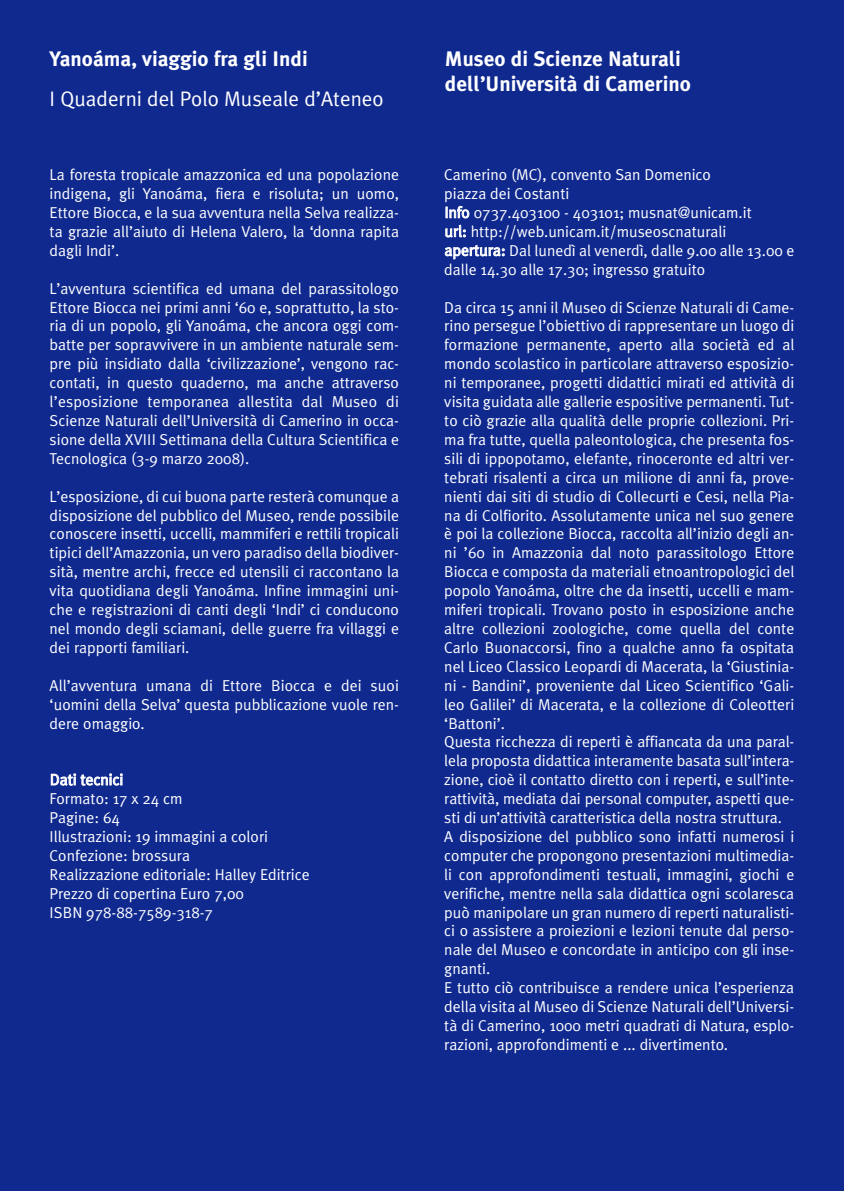
<style>
.page{position:relative;width:844px;height:1191px;background:#fff}
.page>*{position:absolute;margin:0;border:0;box-sizing:border-box;transform-origin:0 0}
.t1{font:700 21px/25.2px "Meta Plus";color:#fff}
.t2{font:21px "Meta Plus Normal";color:#fff}
.t3{font:15.75px/18.9px "Meta Plus Normal";color:#fff;text-align:justify}
</style>
<div class="page">
<div style="left:0;top:0;width:843px;height:1191px;background:#0f298f"></div>
<h1 class="t1" style="left:50px;top:49px;width:259px">Yanoáma, viaggio fra gli Indi</h1>
<h1 class="t2" style="left:50px;top:91px;width:335px">I Quaderni del Polo Museale d’Ateneo</h1>
<p class="t3" style="left:50px;top:167px;width:351px">La foresta tropicale amazzonica ed una popolazione indigena, gli Yanoáma, fiera e risoluta; un uomo, Ettore Biocca, e la sua avventura nella Selva realizza&shy;ta grazie all’aiuto di Helena Valero, la ‘donna rapita dagli Indi’.</p>
<p class="t3" style="left:50px;top:280px;width:351px">L’avventura scientifica ed umana del parassitologo Ettore Biocca nei primi anni ‘60 e, soprattutto, la sto&shy;ria di un popolo, gli Yanoáma, che ancora oggi com&shy;batte per sopravvivere in un ambiente naturale sem&shy;pre più insidiato dalla ‘civilizzazione’, vengono rac&shy;contati, in questo quaderno, ma anche attraverso l’esposizione temporanea allestita dal Museo di Scienze Naturali dell’Università di Camerino in occa&shy;sione della XVIII Settimana della Cultura Scientifica e Tecnologica (3-9 marzo 2008).</p>
<p class="t3" style="left:50px;top:488px;width:351px">L’esposizione, di cui buona parte resterà comunque a disposizione del pubblico del Museo, rende possibile conoscere insetti, uccelli, mammiferi e rettili tropicali tipici dell’Amazzonia, un vero paradiso della biodiver&shy;sità, mentre archi, frecce ed utensili ci raccontano la vita quotidiana degli Yanoáma. Infine immagini uni&shy;che e registrazioni di canti degli ‘Indi’ ci conducono nel mondo degli sciamani, delle guerre fra villaggi e dei rapporti familiari.</p>
<p class="t3" style="left:50px;top:677px;width:351px">All’avventura umana di Ettore Biocca e dei suoi ‘uomini della Selva’ questa pubblicazione vuole ren&shy;dere omaggio.</p>
<p class="t3" style="left:50px;top:771px;width:261px;text-align:left">Dati tecnici<br>Formato: 17 x 24 cm<br>Pagine: 64<br>Illustrazioni: 19 immagini a colori<br>Confezione: brossura<br>Realizzazione editoriale: Halley Editrice<br>Prezzo di copertina Euro 7,00<br>ISBN 978-88-7589-318-7</p>
<h1 class="t1" style="left:445px;top:49px;width:247px">Museo di Scienze Naturali dell’Università di Camerino</h1>
<p class="t3" style="left:444px;top:167px;width:351px;text-align:left">Camerino (MC), convento San Domenico<br>piazza dei Costanti<br>Info 0737.403100 - 403101; musnat@unicam.it<br>url: http://web.unicam.it/museoscnaturali<br>apertura: Dal lunedì al venerdì, dalle 9.00 alle 13.00 e dalle 14.30 alle 17.30; ingresso gratuito</p>
<p class="t3" style="left:444px;top:299px;width:351px;text-align:left">Da circa 15 anni il Museo di Scienze Naturali di Came&shy;rino persegue l’obiettivo di rappresentare un luogo di formazione permanente, aperto alla società ed al mondo scolastico in particolare attraverso esposizio&shy;ni temporanee, progetti didattici mirati ed attività di visita guidata alle gallerie espositive permanenti. Tut&shy;to ciò grazie alla qualità delle proprie collezioni. Pri&shy;ma fra tutte, quella paleontologica, che presenta fos&shy;sili di ippopotamo, elefante, rinoceronte ed altri ver&shy;tebrati risalenti a circa un milione di anni fa, prove&shy;nienti dai siti di studio di Collecurti e Cesi, nella Pia&shy;na di Colfiorito. Assolutamente unica nel suo genere è poi la collezione Biocca, raccolta all’inizio degli an&shy;ni ’60 in Amazzonia dal noto parassitologo Ettore Biocca e composta da materiali etnoantropologici del popolo Yanoáma, oltre che da insetti, uccelli e mam&shy;miferi tropicali. Trovano posto in esposizione anche altre collezioni zoologiche, come quella del conte Carlo Buonaccorsi, fino a qualche anno fa ospitata nel Liceo Classico Leopardi di Macerata, la ‘Giustinia&shy;ni - Bandini’, proveniente dal Liceo Scientifico ‘Gali&shy;leo Galilei’ di Macerata, e la collezione di Coleotteri ‘Battoni’.<br>Questa ricchezza di reperti è affiancata da una paral&shy;lela proposta didattica interamente basata sull’intera&shy;zione, cioè il contatto diretto con i reperti, e sull’inte&shy;rattività, mediata dai personal computer, aspetti que&shy;sti di un’attività caratteristica della nostra struttura.<br>A disposizione del pubblico sono infatti numerosi i computer che propongono presentazioni multimedia&shy;li con approfondimenti testuali, immagini, giochi e verifiche, mentre nella sala didattica ogni scolaresca può manipolare un gran numero di reperti naturalisti&shy;ci o assistere a proiezioni e lezioni tenute dal perso&shy;nale del Museo e concordate in anticipo con gli inse&shy;gnanti.<br>E tutto ciò contribuisce a rendere unica l’esperienza della visita al Museo di Scienze Naturali dell’Universi&shy;tà di Camerino, 1000 metri quadrati di Natura, esplo&shy;razioni, approfondimenti e ... divertimento.</p>
</div>
